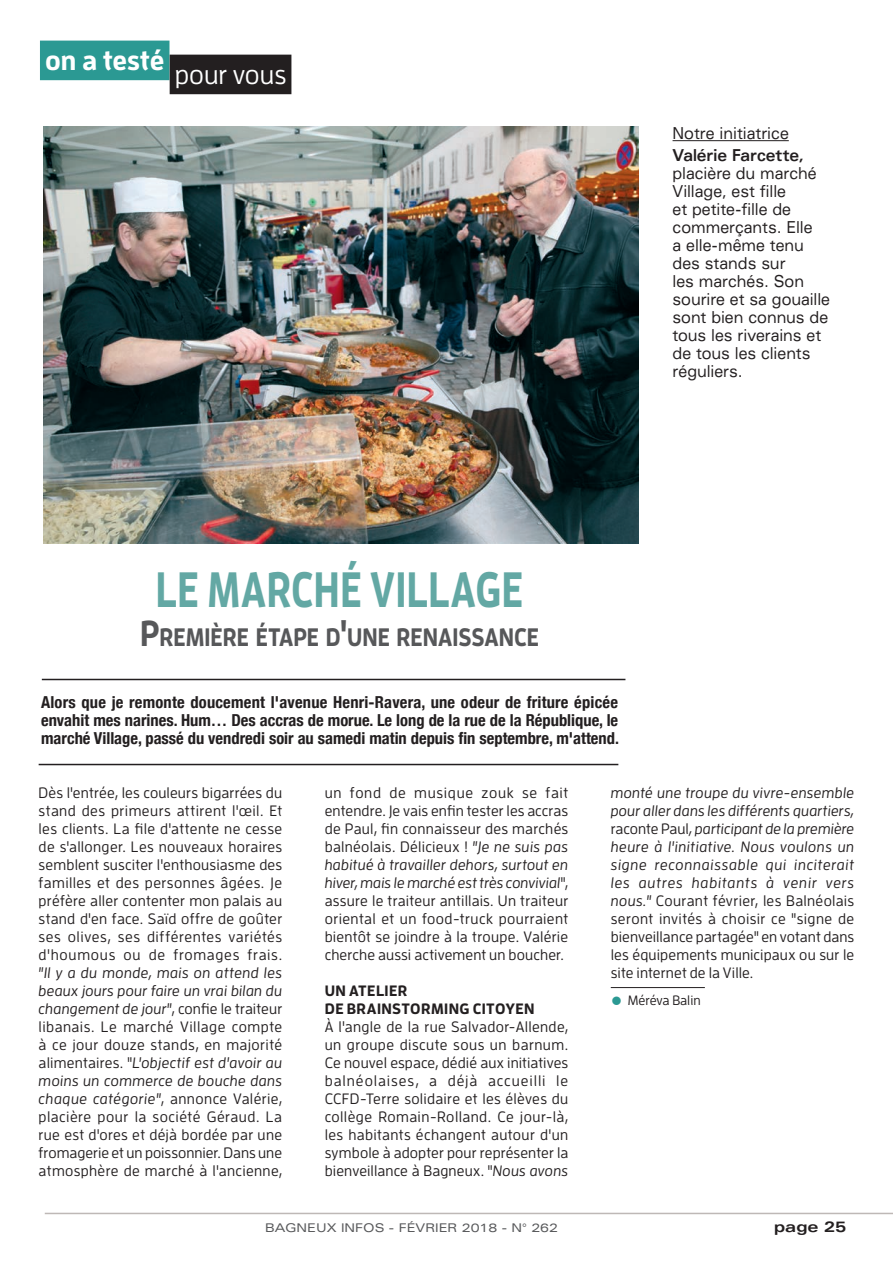
<style>
.page{position:relative;width:893px;height:1263px;background:#fff}
.page>*{position:absolute;margin:0;border:0;box-sizing:border-box;transform-origin:0 0}
.titre{font:700 49.5px "Enzo OT";letter-spacing:.015em;color:#63a8a4;scale:.78 1}
.t1{font:700 27px "Enzo OT";color:#fff}
.t2{font:500 27px "Enzo OT";color:#fff}
.sous_titre{font:700 25.2px "Enzo OT";letter-spacing:.005em;color:#57585a;scale:.87 1}
.chapo{font:700 condensed 16.5px/18px "Helvetica Neue";color:#231f20;text-align:justify}
.initiateur{font:expanded 16.5px/18px "Univers";color:#231f20;scale:.8 1}
.initiateur-2{font:700 expanded 16.5px "Univers";letter-spacing:-.005em;color:#231f20;scale:.8 1}
.TEXTE_Global{font:500 15px/18px "Enzo OT";letter-spacing:.01em;color:#231f20;text-align:justify}
.TEXTE_Global-2{font:italic 500 15px/18px "Enzo OT";letter-spacing:.045em;color:#231f20;text-align:justify}
.intertitre{font:700 15px "Enzo OT";letter-spacing:.025em;color:#231f20}
.t3{font:700 expanded 15px "Univers";color:#231f20}
.t4{font:500 13.5px "Enzo OT";color:#231f20}
.t5{font:expanded 12px "Univers";color:#57585a}
.s1{font-size:36px}
.s2{font-style:italic}
.s3{font-style:normal}
.s4{color:#2b9993}
</style>
<div class="page">
<hr style="left:45px;top:1213px;width:848px;height:1px;background:#beb8b6">
<div style="left:40px;top:41px;width:129px;height:39px;background:#2b9993"></div>
<div style="left:170px;top:55px;width:121px;height:39px;background:#231f20"></div>
<img style="left:43px;top:127px;width:595px;height:416px">
<hr style="left:42px;top:679px;width:583px;height:1px;background:#231f20">
<hr style="left:39px;top:764px;width:579px;height:1px;background:#231f20">
<hr style="left:611px;top:987px;width:94px;height:1px;background:#231f20">
<hr style="left:673px;top:140px;width:116px;height:1px;background:#231f20">
<h2 class="t1" style="left:45px;top:45px;width:121px">on a testé</h2>
<h2 class="t2" style="left:175px;top:59px;width:113px">pour vous</h2>
<p class="initiateur" style="left:673px;top:124px;width:147px">Notre initiatrice</p>
<p class="initiateur-2" style="left:673px;top:146px;width:166px">Valérie Farcette,</p>
<p class="initiateur" style="left:673px;top:164px;width:198px">placière du marché<br>Village, est fille<br>et petite-fille de commerçants. Elle<br>a elle-même tenu des stands sur<br>les marchés. Son sourire et sa gouaille sont bien connus de tous les riverains et de tous les clients réguliers.</p>
<p class="titre" style="left:156px;top:561px;width:472px">LE MARCHÉ VILLAGE</p>
<p class="sous_titre" style="left:140px;top:623px;width:460px"><span class="s1">P</span>REMIÈRE ÉTAPE D<span class="s1">'</span>UNE RENAISSANCE</p>
<p class="chapo" style="left:41px;top:693px;width:579px">Alors que je remonte doucement l'avenue Henri-Ravera, une odeur de friture épicée envahit mes narines. Hum… Des accras de morue. Le long de la rue de la République, le marché Village, passé du vendredi soir au samedi matin depuis fin septembre, m'attend.</p>
<p class="TEXTE_Global" style="left:39px;top:784px;width:245px">Dès l'entrée, les couleurs bigarrées du stand des primeurs attirent l'œil. Et les clients. La file d'attente ne cesse de s'allonger. Les nouveaux horaires semblent susciter l'enthousiasme des familles et des personnes âgées. Je préfère aller contenter mon palais au stand d'en face. Saïd offre de goûter ses olives, ses différentes variétés d'houmous ou de fromages frais. <span class="s2">"Il y a du monde, mais on attend les beaux jours pour faire un vrai bilan du changement de jour"</span>, confie le traiteur libanais. Le marché Village compte à ce jour douze stands, en majorité alimentaires. "<span class="s2">L'objectif est d'avoir au moins un commerce de bouche dans chaque catégorie"</span>, annonce Valérie, placière pour la société Géraud. La rue est d'ores et déjà bordée par une fromagerie et un poissonnier. Dans une atmosphère de marché à l'ancienne,</p>
<p class="TEXTE_Global" style="left:325px;top:784px;width:245px">un fond de musique zouk se fait entendre. Je vais enfin tester les accras de Paul, fin connaisseur des marchés balnéolais. Délicieux ! <span class="s2">"Je ne suis pas habitué à travailler dehors, surtout en hiver, mais le marché est très convivial</span>", assure le traiteur antillais. Un traiteur oriental et un food-truck pourraient bientôt se joindre à la troupe. Valérie cherche aussi activement un boucher.</p>
<p class="intertitre" style="left:325px;top:982px;width:84px">UN ATELIER</p>
<p class="intertitre" style="left:325px;top:1000px;width:211px">DE BRAINSTORMING CITOYEN</p>
<p class="TEXTE_Global" style="left:325px;top:1018px;width:245px">À l'angle de la rue Salvador-Allende, un groupe discute sous un barnum.<br>Ce nouvel espace, dédié aux initiatives balnéolaises, a déjà accueilli le CCFD-Terre solidaire et les élèves du collège Romain-Rolland. Ce jour-là, les habitants échangent autour d'un symbole à adopter pour représenter la bienveillance à Bagneux. "<span class="s2">Nous avons</span></p>
<p class="TEXTE_Global-2" style="left:611px;top:784px;width:245px">monté une troupe du vivre-ensemble pour aller dans les différents quartiers, <span class="s3">raconte Paul</span>, participant de la première heure à l'initiative. Nous voulons un signe reconnaissable qui inciterait les autres habitants à venir vers nous." <span class="s3">Courant février, les Balnéolais seront invités à choisir ce "signe de bienveillance partagée" en votant dans les équipements municipaux ou sur le site internet de la Ville.</span></p>
<p class="t4" style="left:611px;top:992px;width:91px"><span class="s4">●</span> Méréva Balin</p>
<p class="t5" style="left:265px;top:1221px;width:294px">BAGNEUX INFOS - FÉVRIER 2018 - N° 262</p>
<p class="t3" style="left:774px;top:1218px;width:74px">page 25</p>
</div>
